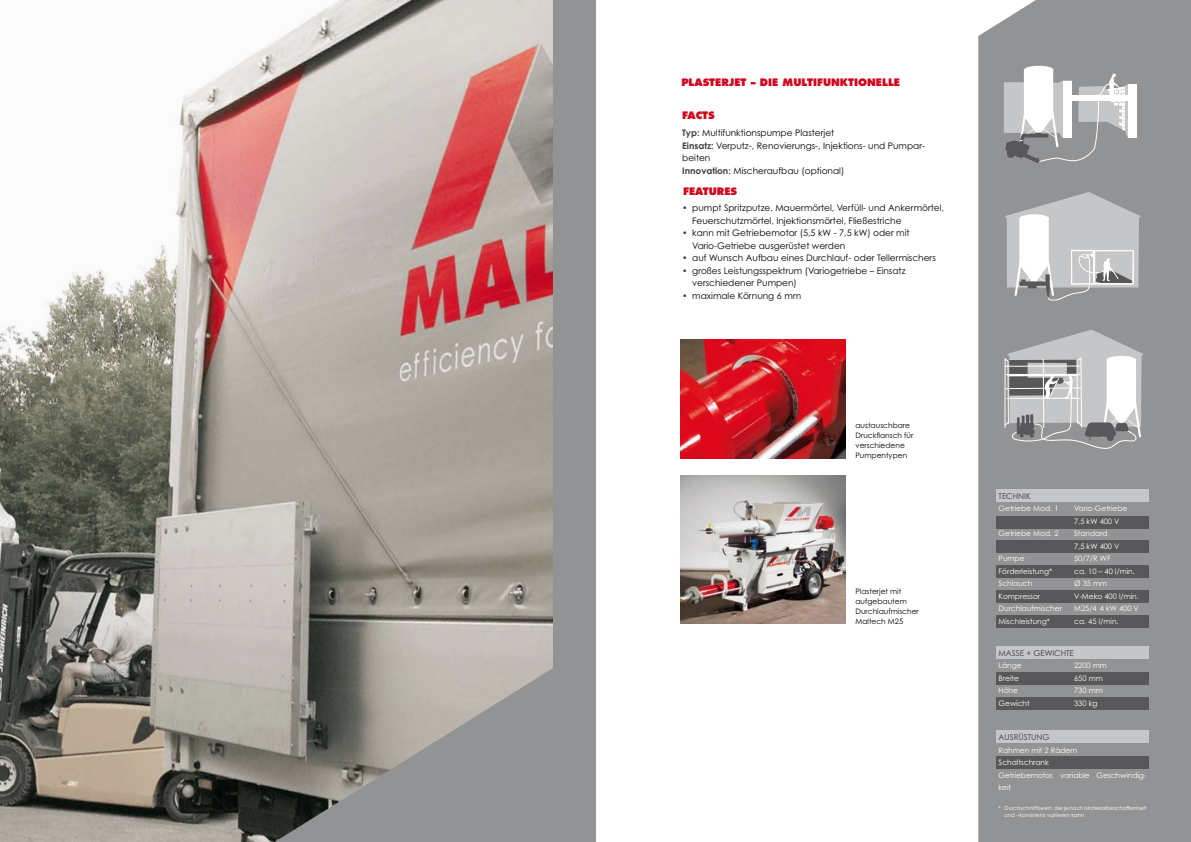
<style>
.page{position:relative;width:1191px;height:842px;background:#fff}
.page>*{position:absolute;margin:0;border:0;box-sizing:border-box;transform-origin:0 0}
.t1{font:800 10px "Futura";color:#d1041d}
.t2{font:9px/12.5px "Century Gothic Pro";color:#000}
.t3{font:8px "Century Gothic Pro";color:#3e3e40}
.t4{font:7.5px/12.5px "Century Gothic Pro";color:#fff}
.t5{font:7.5px/10px "Century Gothic Pro";color:#000}
.t6{font:5.5px/7px "Century Gothic Pro";color:#fff}
.s1{font-weight:700;color:#3e3e40}
.s2{color:#3e3e40}
</style>
<div class="page">
<div style="left:978px;top:0;width:213px;height:842px;background:#929395"></div>
<div style="left:201px;top:0;width:394px;height:842px;background:#929395"></div>
<img style="left:0;top:0;width:553px;height:842px">
<div style="left:996px;top:646px;width:152px;height:13px;background:#c5c6c8"></div>
<div style="left:996px;top:672px;width:152px;height:12px;background:#58585a"></div>
<div style="left:996px;top:697px;width:152px;height:13px;background:#58585a"></div>
<div style="left:996px;top:516px;width:152px;height:12px;background:#58585a"></div>
<div style="left:996px;top:541px;width:152px;height:12px;background:#58585a"></div>
<div style="left:996px;top:566px;width:152px;height:12px;background:#58585a"></div>
<div style="left:996px;top:591px;width:152px;height:12px;background:#58585a"></div>
<div style="left:996px;top:490px;width:152px;height:12px;background:#c5c6c8"></div>
<div style="left:996px;top:731px;width:152px;height:12px;background:#c5c6c8"></div>
<div style="left:996px;top:757px;width:152px;height:12px;background:#58585a"></div>
<div style="left:996px;top:615px;width:152px;height:13px;background:#58585a"></div>
<img style="left:680px;top:339px;width:165px;height:119px">
<img style="left:680px;top:475px;width:165px;height:148px">
<svg style="left:1003px;top:330px;width:140px;height:119px"></svg>
<svg style="left:1004px;top:192px;width:137px;height:109px;background:#bebec0"></svg>
<div style="left:1024px;top:66px;width:29px;height:8px;background:#fff;border-radius:50%"></div>
<svg style="left:1003px;top:69px;width:133px;height:94px"></svg>
<p class="t1" style="left:681px;top:76px;width:22px">PLASTER</p>
<p class="t1" style="left:729px;top:76px;width:171px">JET – DIE MULTIFUNKTIONELLE</p>
<p class="t1" style="left:682px;top:109px;width:34px">FACTS</p>
<p class="t2" style="left:682px;top:126px;width:244px"><span class="s1">Typ:</span> Multifunktionspumpe Plasterjet<br><span class="s1">Einsatz:</span> Verputz-, Renovierungs-, Injektions- und Pumpar&shy;beiten<br><span class="s1">Innovation:</span> Mischeraufbau (optional)</p>
<p class="t1" style="left:683px;top:185px;width:56px">FEATURES</p>
<p class="t2" style="left:692px;top:201px;width:253px;text-indent:-10px"><span class="s2">•</span> pumpt Spritzputze, Mauermörtel, Verfüll- und Ankermörtel,<br>Feuerschutzmörtel, Injektionsmörtel, Fließestriche</p>
<p class="t2" style="left:692px;top:226px;width:219px;text-indent:-10px"><span class="s2">•</span> kann mit Getriebemotor (5,5 kW - 7,5 kW) oder mit<br>Vario-Getriebe ausgerüstet werden</p>
<p class="t2" style="left:682px;top:251px;width:255px"><span class="s2">•</span> auf Wunsch Aufbau eines Durchlauf- oder Tellermischers</p>
<p class="t2" style="left:692px;top:264px;width:215px;text-indent:-10px"><span class="s2">•</span> großes Leistungsspektrum (Variogetriebe – Einsatz verschiedener Pumpen)</p>
<p class="t2" style="left:682px;top:289px;width:120px"><span class="s2">•</span> maximale Körnung 6 mm</p>
<p class="t5" style="left:855px;top:420px;width:59px">austauschbare<br>Druckflansch für verschiedene<br>Pumpentypen</p>
<p class="t5" style="left:855px;top:586px;width:65px">Plasterjet mit aufgebautem<br>Durchlaufmischer<br>Maltech M25</p>
<p class="t3" style="left:998px;top:491px;width:34px">TECHNIK</p>
<p class="t4" style="left:998px;top:502px;width:61px">Getriebe Mod. 1</p>
<p class="t4" style="left:1074px;top:502px;width:55px">Vario-Getriebe<br>7,5 kW 400 V</p>
<p class="t4" style="left:998px;top:527px;width:61px">Getriebe Mod. 2</p>
<p class="t4" style="left:1074px;top:527px;width:47px">Standard<br>7,5 kW 400 V</p>
<p class="t4" style="left:998px;top:552px;width:28px">Pumpe</p>
<p class="t4" style="left:1074px;top:552px;width:38px">50/7/R WF</p>
<p class="t4" style="left:998px;top:565px;width:55px">Förderleistung*</p>
<p class="t4" style="left:1074px;top:565px;width:62px">ca. 10 – 40 l/min.</p>
<p class="t4" style="left:998px;top:577px;width:35px">Schlauch</p>
<p class="t4" style="left:1074px;top:577px;width:35px">Ø 35 mm</p>
<p class="t4" style="left:998px;top:590px;width:43px">Kompressor</p>
<p class="t4" style="left:1074px;top:590px;width:66px">V-Meko 400 l/min.</p>
<p class="t4" style="left:998px;top:602px;width:65px">Durchlaufmischer</p>
<p class="t4" style="left:1074px;top:602px;width:66px">M25/4 4 kW 400 V</p>
<p class="t4" style="left:998px;top:615px;width:53px">Mischleistung*</p>
<p class="t4" style="left:1074px;top:615px;width:46px">ca. 45 l/min.</p>
<p class="t3" style="left:998px;top:648px;width:6px">masse</p>
<p class="t3" style="left:1026px;top:648px;width:13px">+ gewi</p>
<p class="t3" style="left:1054px;top:648px;width:12px">chte</p>
<p class="t4" style="left:998px;top:659px;width:25px">Länge</p>
<p class="t4" style="left:1074px;top:659px;width:34px">2200 mm</p>
<p class="t4" style="left:998px;top:672px;width:22px">Breite</p>
<p class="t4" style="left:1074px;top:672px;width:30px">650 mm</p>
<p class="t4" style="left:998px;top:684px;width:21px">Höhe</p>
<p class="t4" style="left:1074px;top:684px;width:30px">730 mm</p>
<p class="t4" style="left:998px;top:697px;width:33px">Gewicht</p>
<p class="t4" style="left:1074px;top:697px;width:25px">330 kg</p>
<p class="t3" style="left:998px;top:732px;width:51px">ausr üstung</p>
<p class="t4" style="left:998px;top:744px;width:149px">Rahmen mit 2 Rädern<br>Schaltschrank<br>Getriebemotor, variable Geschwindig&shy;keit</p>
<p class="t6" style="left:1004px;top:804px;width:143px;text-indent:-6px">* Durchschnittswert, der je nach Materialbeschaffenheit und –konsistenz variieren kann</p>
</div>
